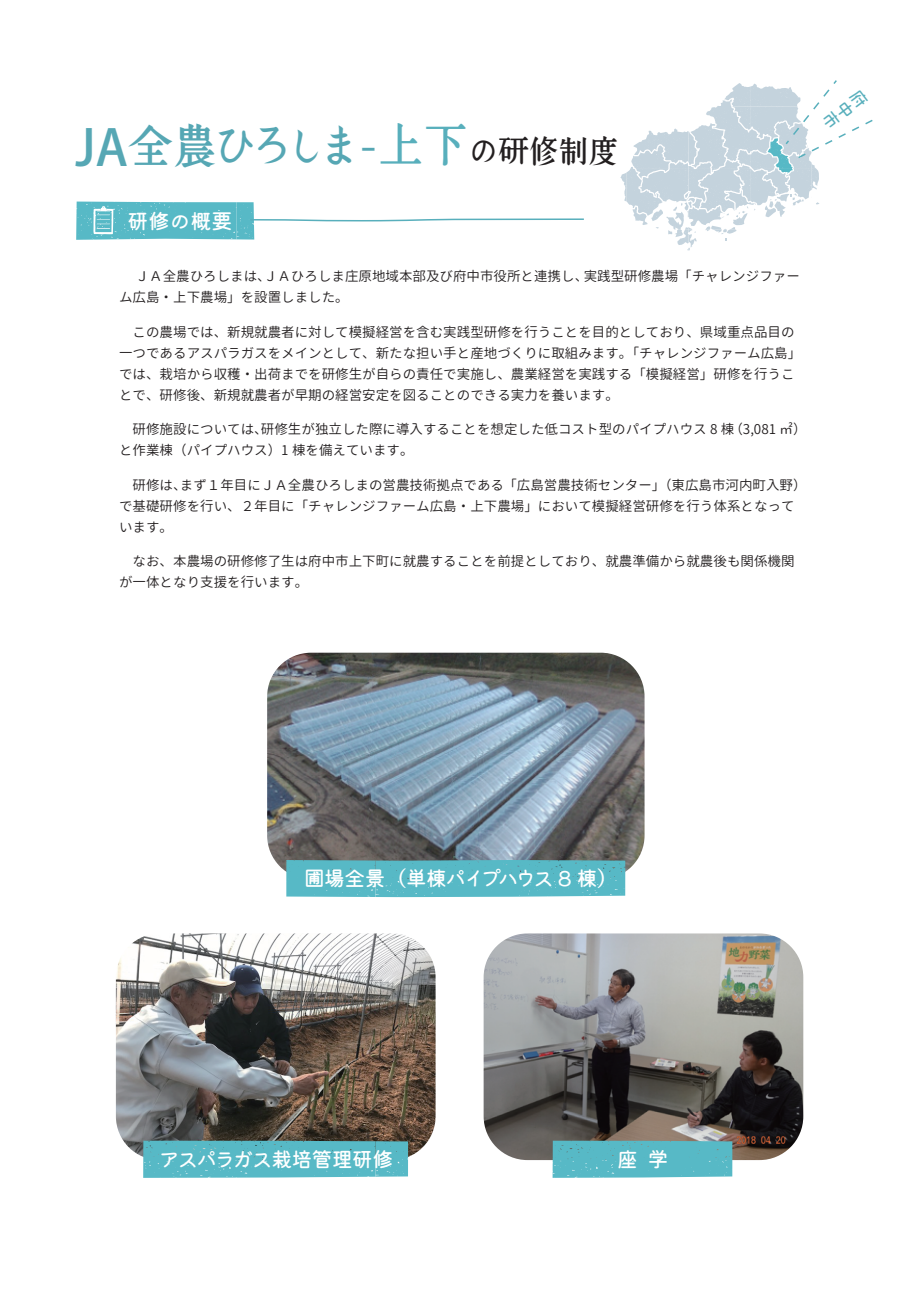
<style>
.page{position:relative;width:919px;height:1289px;background:#fff}
.page>*{position:absolute;margin:0;border:0;box-sizing:border-box;transform-origin:0 0}
.t1{font:45px "dejima mincho";letter-spacing:-.145em;color:#56a7b4}
.t2{font:21px "Mamelon 5 Hi Regular";color:#fff}
.t3{font:20.7px "Mamelon 5 Hi Regular";letter-spacing:-.095em;color:#fff}
.t4{font:20.7px "Mamelon 5 Hi Regular";letter-spacing:-.05em;color:#fff}
.t5{font:13.5px/21px "Gen Jyuu Gothic X";color:#231f20}
.s1{font-family:"Koz Go Pr 6 N";font-weight:500;font-size:49.5px}
.s2{font-family:"Koz Go Pr 6 N"}
.s3{color:#58afbc}
.s4{font-size:30px;color:#231f20}
</style>
<div class="page">
<svg style="left:76px;top:201px;width:508px;height:39px"></svg>
<img style="left:267px;top:652px;width:377px;height:227px">
<svg style="left:286px;top:860px;width:339px;height:37px;background:#59b8c5"></svg>
<img style="left:116px;top:933px;width:319px;height:224px">
<img style="left:483px;top:933px;width:320px;height:227px">
<svg style="left:143px;top:1140px;width:265px;height:37px;background:#57b6c2"></svg>
<svg style="left:552px;top:1140px;width:180px;height:37px;background:#59b7c3"></svg>
<svg style="left:620px;top:80px;width:253px;height:170px"></svg>
<h1 class="t1" style="left:75px;top:122px;width:544px"><span class="s1">JA</span>全農ひろしま<span class="s2">-</span><span class="s3">上下</span><span class="s4">の研修制度</span></h1>
<h2 class="t2" style="left:127px;top:208px;width:106px">研修の概要</h2>
<p class="t5" style="left:119px;top:265px;width:682px">　ＪＡ全農ひろしまは、ＪＡひろしま庄原地域本部及び府中市役所と連携し、実践型研修農場「チャレンジファーム広島・上下農場」を設置しました。</p>
<p class="t5" style="left:119px;top:321px;width:683px">　この農場では、新規就農者に対して模擬経営を含む実践型研修を行うことを目的としており、県域重点品目の一つであるアスパラガスをメインとして、新たな担い手と産地づくりに取組みます。「チャレンジファーム広島」では、栽培から収穫・出荷までを研修生が自らの責任で実施し、農業経営を実践する「模擬経営」研修を行うことで、研修後、新規就農者が早期の経営安定を図ることのできる実力を養います。</p>
<p class="t5" style="left:119px;top:418px;width:689px">　研修施設については、研修生が独立した際に導入することを想定した低コスト型のパイプハウス 8 棟（3,081 ㎡）と作業棟（パイプハウス）1 棟を備えています。</p>
<p class="t5" style="left:119px;top:474px;width:689px">　研修は、まず１年目にＪＡ全農ひろしまの営農技術拠点である「広島営農技術センター」（東広島市河内町入野）で基礎研修を行い、２年目に「チャレンジファーム広島・上下農場」において模擬経営研修を行う体系となっています。</p>
<p class="t5" style="left:119px;top:550px;width:676px">　なお、本農場の研修修了生は府中市上下町に就農することを前提としており、就農準備から就農後も関係機関が一体となり支援を行います。</p>
<h3 class="t3" style="left:304px;top:865px;width:316px">圃場全景（単棟パイプハウス 8 棟）</h3>
<h3 class="t4" style="left:159px;top:1146px;width:236px">アスパラガス栽培管理研修</h3>
<h3 class="t4" style="left:617px;top:1146px;width:53px">座学</h3>
</div>
